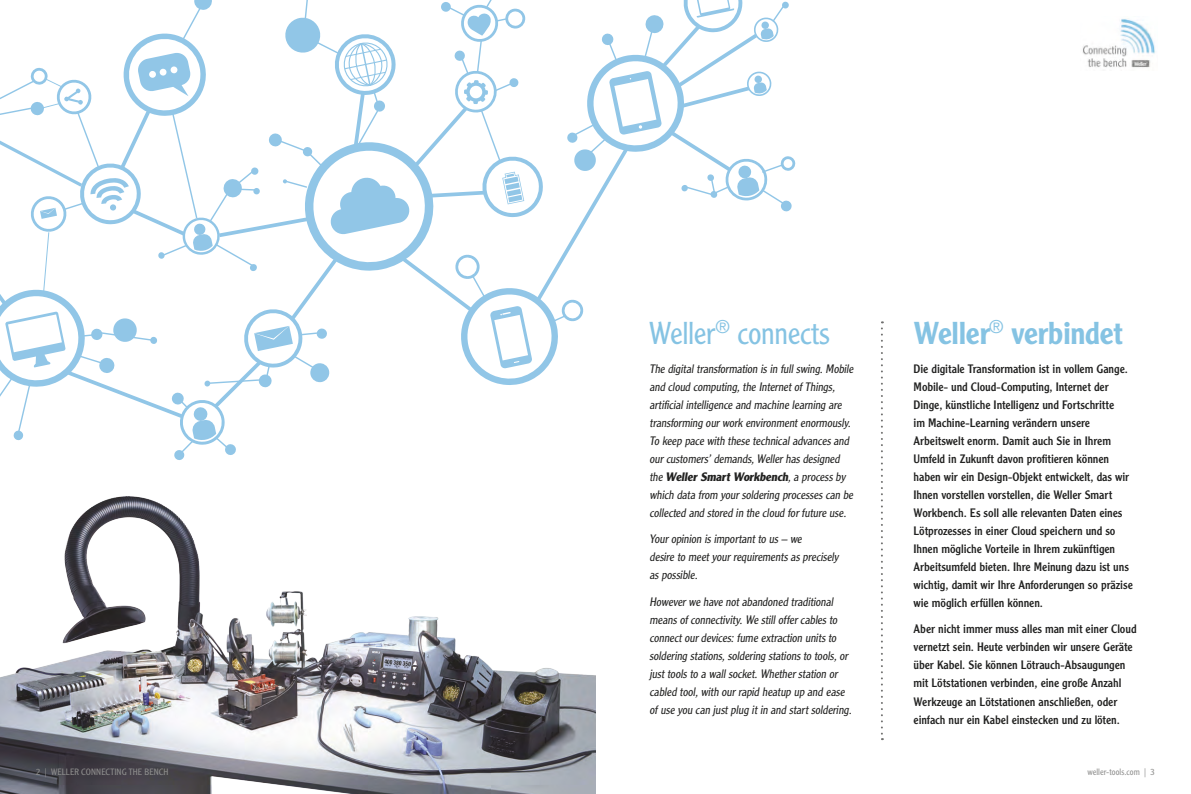
<style>
.page{position:relative;width:1191px;height:794px;background:#fff}
.page>*{position:absolute;margin:0;border:0;box-sizing:border-box;transform-origin:0 0}
.t1{font:500 31px "Clearface Gothic LT Std";letter-spacing:-.01em;color:#85c3e3}
.t2{font:300 31px "Clearface Gothic LT Std";letter-spacing:-.01em;color:#85c3e3}
.t3{font:12px/18px "Clearface Gothic LT Std";letter-spacing:-.005em;color:#222221}
.t4{font:italic 300 12px/18px "Clearface Gothic LT Std";color:#222221}
.t5{font:300 9px "Clearface Gothic LT Std";letter-spacing:.01em;color:#8f8f8e}
.s1{font-weight:700}
</style>
<div class="page">
<img style="left:0;top:496px;width:595px;height:298px">
<svg style="left:0;top:0;width:796px;height:460px"></svg>
<svg style="left:881px;top:321px;width:2px;height:419px"></svg>
<img style="left:1083px;top:19px;width:72px;height:49px">
<h1 class="t2" style="left:649px;top:314px;width:182px">Weller<sup>®</sup> connects</h1>
<p class="t4" style="left:649px;top:360px;width:208px">The digitaltransformation isin fullswing.Mobile and cloud computing,the InternetofThings, artificialintelligence and machine learning are transforming ourwork environmentenormously.<br>To keep pace with these technicaladvancesand ourcustomers’demands,Wellerhasdesigned the <span class="s1">Weller Smart Workbench</span>,a processby which data from yoursoldering processescan be collected and stored in the cloud forfuture use.</p>
<p class="t4" style="left:649px;top:530px;width:193px">Youropinion isimportantto us– we<br>desire to meetyourrequirementsasprecisely aspossible.</p>
<p class="t4" style="left:649px;top:593px;width:206px">Howeverwe have notabandoned traditional meansofconnectivity.We stilloffercablesto connectourdevices:fume extraction unitsto soldering stations,soldering stationsto tools,or justtoolsto a wallsocket.Whetherstation or cabled tool,with ourrapid heatup up and ease ofuse you can justplug itin and startsoldering.</p>
<h1 class="t1" style="left:913px;top:313px;width:210px">Weller<sup>®</sup> verbindet</h1>
<p class="t3" style="left:913px;top:359px;width:221px">Die digitale Transformation ist in vollem Gange.<br>Mobile- und Cloud-Computing, Internet der Dinge, künstliche Intelligenz und Fortschritte<br>im Machine-Learning verändern unsere Arbeitswelt enorm. Damit auch Sie in Ihrem Umfeld in Zukunft davon profitieren können haben wir ein Design-Objekt entwickelt, das wir Ihnen vorstellen vorstellen, die Weller Smart Workbench. Es soll alle relevanten Daten eines Lötprozesses in einer Cloud speichern und so Ihnen mögliche Vorteile in Ihrem zukünftigen Arbeitsumfeld bieten. Ihre Meinung dazu ist uns wichtig, damit wir Ihre Anforderungen so präzise wie möglich erfüllen können.</p>
<p class="t3" style="left:913px;top:620px;width:224px">Aber nicht immer muss alles man mit einer Cloud vernetzt sein. Heute verbinden wir unsere Geräte über Kabel. Sie können Lötrauch-Absaugungen mit Lötstationen verbinden, eine große Anzahl Werkzeuge an Lötstationen anschließen, oder einfach nur ein Kabel einstecken und zu löten.</p>
<p class="t5" style="left:36px;top:766px;width:134px">2 | WELLER CONNECTING THE BENCH</p>
<p class="t5" style="left:1087px;top:766px;width:69px">weller-tools.com | 3</p>
</div>
